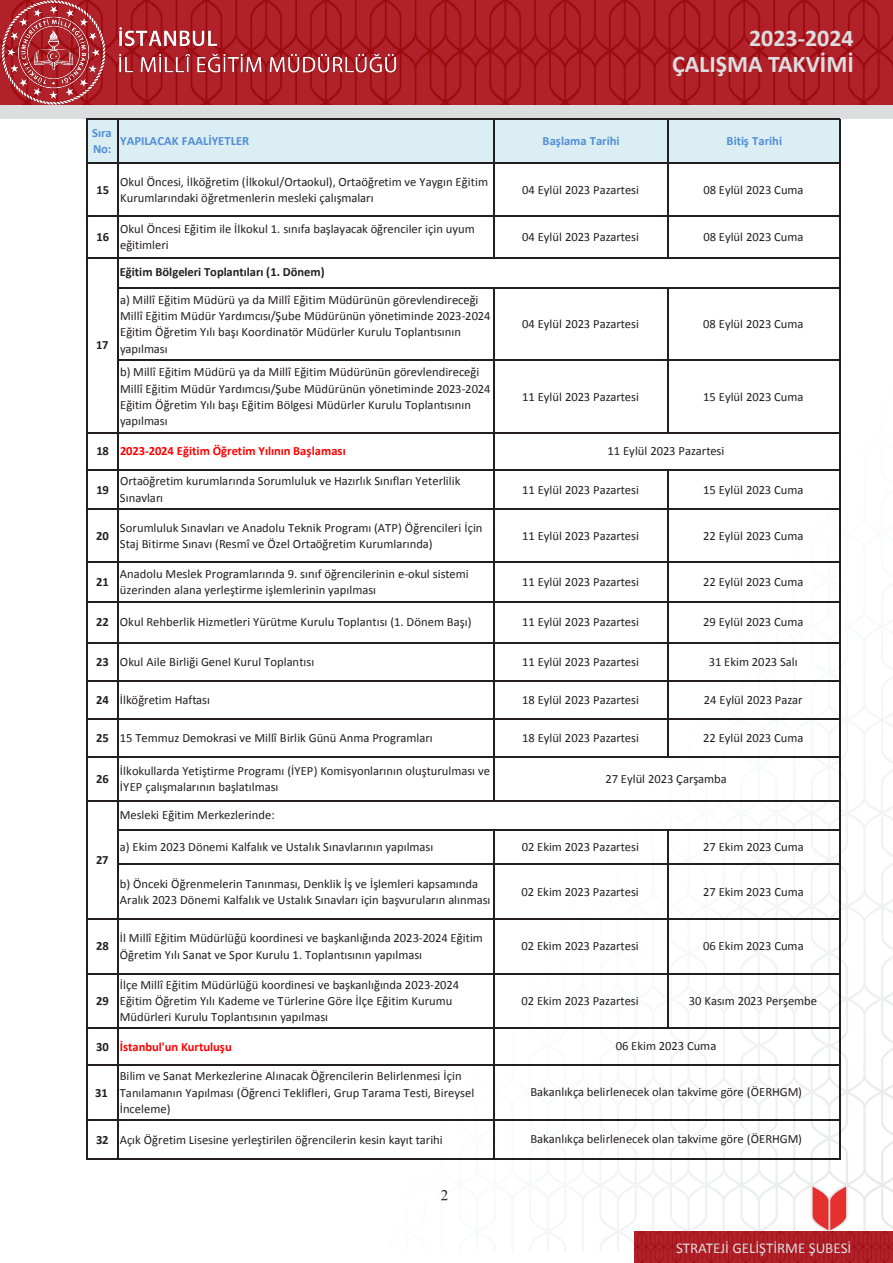
<style>
.page{position:relative;width:893px;height:1263px;background:#fff}
.page>*{position:absolute;margin:0;border:0;box-sizing:border-box;transform-origin:0 0}
.t1{font:700 24px "Calibri";color:#dcdddf}
.t2{font:15px "Calibri";color:#dcdddf}
.t3{font:15px "TR Times New Roman";color:#231f20}
.t4{font:12.6px/16.2px "Calibri";color:#231f20}
.t5{font:700 12.6px "Calibri";color:#f00}
.t6{font:700 12.6px "Calibri";color:#231f20}
.t7{font:700 12.6px/16.2px "Calibri";color:#538dd5}
.s1{color:#231f20}
.s2{font-weight:700}
</style>
<div class="page">
<img style="left:0;top:118px;width:893px;height:1133px">
<img style="left:397px;top:0;width:496px;height:105px">
<img style="left:634px;top:1231px;width:259px;height:32px">
<div style="left:0;top:105px;width:893px;height:13px;background:#dcdddf"></div>
<img style="left:0;top:0;width:397px;height:105px">
<div style="left:87px;top:119px;width:753px;height:44px;background:#daeef3"></div>
<hr style="left:493px;top:119px;width:1px;height:139px;background:#231f20">
<hr style="left:667px;top:119px;width:1px;height:139px;background:#231f20">
<hr style="left:667px;top:288px;width:1px;height:145px;background:#231f20">
<hr style="left:493px;top:288px;width:1px;height:513px;background:#231f20">
<hr style="left:667px;top:470px;width:1px;height:287px;background:#231f20">
<hr style="left:86px;top:118px;width:1px;height:1041px;background:#231f20">
<hr style="left:117px;top:119px;width:1px;height:1040px;background:#231f20">
<hr style="left:493px;top:831px;width:1px;height:328px;background:#231f20">
<hr style="left:667px;top:831px;width:1px;height:198px;background:#231f20">
<hr style="left:839px;top:119px;width:1px;height:1040px;background:#231f20">
<hr style="left:87px;top:118px;width:753px;height:1px;background:#231f20">
<hr style="left:87px;top:162px;width:753px;height:1px;background:#231f20">
<hr style="left:87px;top:216px;width:753px;height:1px;background:#231f20">
<hr style="left:87px;top:257px;width:753px;height:1px;background:#231f20">
<hr style="left:118px;top:287px;width:722px;height:1px;background:#231f20">
<hr style="left:118px;top:360px;width:722px;height:1px;background:#231f20">
<hr style="left:87px;top:432px;width:753px;height:1px;background:#231f20">
<hr style="left:87px;top:469px;width:753px;height:1px;background:#231f20">
<hr style="left:87px;top:508px;width:753px;height:1px;background:#231f20">
<hr style="left:87px;top:562px;width:753px;height:1px;background:#231f20">
<hr style="left:87px;top:601px;width:753px;height:1px;background:#231f20">
<hr style="left:87px;top:642px;width:753px;height:1px;background:#231f20">
<hr style="left:87px;top:680px;width:753px;height:1px;background:#231f20">
<hr style="left:87px;top:718px;width:753px;height:1px;background:#231f20">
<hr style="left:87px;top:756px;width:753px;height:1px;background:#231f20">
<hr style="left:87px;top:800px;width:753px;height:1px;background:#231f20">
<hr style="left:118px;top:829px;width:722px;height:2px;background:#231f20">
<hr style="left:118px;top:863px;width:722px;height:2px;background:#231f20">
<hr style="left:87px;top:918px;width:753px;height:1px;background:#231f20">
<hr style="left:87px;top:973px;width:753px;height:1px;background:#231f20">
<hr style="left:87px;top:1028px;width:753px;height:1px;background:#231f20">
<hr style="left:87px;top:1064px;width:753px;height:2px;background:#231f20">
<hr style="left:87px;top:1119px;width:753px;height:1px;background:#231f20">
<hr style="left:87px;top:1158px;width:753px;height:1px;background:#231f20">
<p class="t1" style="left:749px;top:23px;width:106px">2023-2024</p>
<p class="t1" style="left:672px;top:48px;width:183px">ÇALIŞMA TAKVİMİ</p>
<p class="t7" style="left:92px;top:125px;width:21px">Sıra<br>No:</p>
<p class="t7" style="left:120px;top:133px;width:131px">YAPILACAK FAALİYETLER</p>
<p class="t7" style="left:542px;top:133px;width:79px">Başlama Tarihi</p>
<p class="t7" style="left:727px;top:133px;width:57px">Bitiş Tarihi</p>
<p class="t6" style="left:96px;top:181px;width:14px">15</p>
<p class="t4" style="left:120px;top:173px;width:369px">Okul Öncesi, İlköğretim (İlkokul/Ortaokul), Ortaöğretim ve Yaygın Eğitim<br>Kurumlarındaki öğretmenlerin mesleki çalışmaları</p>
<p class="t4" style="left:522px;top:181px;width:118px">04 Eylül 2023 Pazartesi</p>
<p class="t4" style="left:703px;top:181px;width:102px">08 Eylül 2023 Cuma</p>
<p class="t6" style="left:96px;top:229px;width:14px">16</p>
<p class="t4" style="left:120px;top:221px;width:356px">Okul Öncesi Eğitim ile İlkokul 1. sınıfa başlayacak öğrenciler için uyum eğitimleri</p>
<p class="t4" style="left:522px;top:229px;width:118px">04 Eylül 2023 Pazartesi</p>
<p class="t4" style="left:703px;top:229px;width:102px">08 Eylül 2023 Cuma</p>
<p class="t6" style="left:96px;top:336px;width:14px">17</p>
<p class="t6" style="left:120px;top:264px;width:206px">Eğitim Bölgeleri Toplantıları (1. Dönem)</p>
<p class="t4" style="left:120px;top:292px;width:372px">a) Millî Eğitim Müdürü ya da Millî Eğitim Müdürünün görevlendireceği Millî Eğitim Müdür Yardımcısı/Şube Müdürünün yönetiminde 2023-2024<br>Eğitim Öğretim Yılı başı Koordinatör Müdürler Kurulu Toplantısının yapılması</p>
<p class="t4" style="left:120px;top:364px;width:372px">b) Millî Eğitim Müdürü ya da Millî Eğitim Müdürünün görevlendireceği Millî Eğitim Müdür Yardımcısı/Şube Müdürünün yönetiminde 2023-2024<br>Eğitim Öğretim Yılı başı Eğitim Bölgesi Müdürler Kurulu Toplantısının yapılması</p>
<p class="t4" style="left:522px;top:316px;width:118px">04 Eylül 2023 Pazartesi</p>
<p class="t4" style="left:703px;top:316px;width:102px">08 Eylül 2023 Cuma</p>
<p class="t4" style="left:522px;top:388px;width:118px">11 Eylül 2023 Pazartesi</p>
<p class="t4" style="left:703px;top:388px;width:102px">15 Eylül 2023 Cuma</p>
<p class="t5" style="left:96px;top:443px;width:251px"><span class="s1">18</span> 2023-2024 Eğitim Öğretim Yılının Başlaması</p>
<p class="t6" style="left:96px;top:481px;width:14px">19</p>
<p class="t4" style="left:120px;top:473px;width:342px">Ortaöğretim kurumlarında Sorumluluk ve Hazırlık Sınıfları Yeterlilik<br>Sınavları</p>
<p class="t4" style="left:522px;top:481px;width:118px">11 Eylül 2023 Pazartesi</p>
<p class="t4" style="left:703px;top:481px;width:102px">15 Eylül 2023 Cuma</p>
<p class="t6" style="left:96px;top:527px;width:14px">20</p>
<p class="t4" style="left:120px;top:519px;width:364px">Sorumluluk Sınavları ve Anadolu Teknik Programı (ATP) Öğrencileri İçin<br>Staj Bitirme Sınavı (Resmî ve Özel Ortaöğretim Kurumlarında)</p>
<p class="t4" style="left:522px;top:527px;width:118px">11 Eylül 2023 Pazartesi</p>
<p class="t4" style="left:703px;top:527px;width:102px">22 Eylül 2023 Cuma</p>
<p class="t6" style="left:96px;top:574px;width:14px">21</p>
<p class="t4" style="left:120px;top:566px;width:350px">Anadolu Meslek Programlarında 9. sınıf öğrencilerinin e-okul sistemi üzerinden alana yerleştirme işlemlerinin yapılması</p>
<p class="t4" style="left:522px;top:574px;width:118px">11 Eylül 2023 Pazartesi</p>
<p class="t4" style="left:703px;top:574px;width:102px">22 Eylül 2023 Cuma</p>
<p class="t4" style="left:96px;top:614px;width:377px"><span class="s2">22</span> Okul Rehberlik Hizmetleri Yürütme Kurulu Toplantısı (1. Dönem Başı)</p>
<p class="t4" style="left:522px;top:614px;width:118px">11 Eylül 2023 Pazartesi</p>
<p class="t4" style="left:703px;top:614px;width:102px">29 Eylül 2023 Cuma</p>
<p class="t4" style="left:96px;top:653px;width:219px"><span class="s2">23</span> Okul Aile Birliği Genel Kurul Toplantısı</p>
<p class="t4" style="left:522px;top:653px;width:118px">11 Eylül 2023 Pazartesi</p>
<p class="t4" style="left:709px;top:653px;width:90px">31 Ekim 2023 Salı</p>
<p class="t4" style="left:96px;top:692px;width:115px"><span class="s2">24</span> İlköğretim Haftası</p>
<p class="t4" style="left:522px;top:692px;width:118px">18 Eylül 2023 Pazartesi</p>
<p class="t4" style="left:704px;top:692px;width:100px">24 Eylül 2023 Pazar</p>
<p class="t4" style="left:96px;top:730px;width:338px"><span class="s2">25</span> 15 Temmuz Demokrasi ve Millî Birlik Günü Anma Programları</p>
<p class="t4" style="left:522px;top:730px;width:118px">18 Eylül 2023 Pazartesi</p>
<p class="t4" style="left:703px;top:730px;width:102px">22 Eylül 2023 Cuma</p>
<p class="t6" style="left:96px;top:771px;width:14px">26</p>
<p class="t4" style="left:120px;top:762px;width:372px">İlkokullarda Yetiştirme Programı (İYEP) Komisyonlarının oluşturulması ve<br>İYEP çalışmalarının başlatılması</p>
<p class="t4" style="left:608px;top:442px;width:118px">11 Eylül 2023 Pazartesi</p>
<p class="t4" style="left:605px;top:770px;width:123px">27 Eylül 2023 Çarşamba</p>
<p class="t6" style="left:96px;top:851px;width:14px">27</p>
<p class="t4" style="left:120px;top:807px;width:157px">Mesleki Eğitim Merkezlerinde:</p>
<p class="t4" style="left:120px;top:839px;width:315px">a) Ekim 2023 Dönemi Kalfalık ve Ustalık Sınavlarının yapılması</p>
<p class="t4" style="left:522px;top:839px;width:119px">02 Ekim 2023 Pazartesi</p>
<p class="t4" style="left:703px;top:839px;width:102px">27 Ekim 2023 Cuma</p>
<p class="t4" style="left:120px;top:875px;width:372px">b) Önceki Öğrenmelerin Tanınması, Denklik İş ve İşlemleri kapsamında<br>Aralık 2023 Dönemi Kalfalık ve Ustalık Sınavları için başvuruların alınması</p>
<p class="t4" style="left:522px;top:883px;width:119px">02 Ekim 2023 Pazartesi</p>
<p class="t4" style="left:703px;top:883px;width:102px">27 Ekim 2023 Cuma</p>
<p class="t6" style="left:96px;top:938px;width:14px">28</p>
<p class="t4" style="left:120px;top:930px;width:365px">İl Millî Eğitim Müdürlüğü koordinesi ve başkanlığında 2023-2024 Eğitim<br>Öğretim Yılı Sanat ve Spor Kurulu 1. Toplantısının yapılması</p>
<p class="t4" style="left:521px;top:938px;width:119px">02 Ekim 2023 Pazartesi</p>
<p class="t4" style="left:703px;top:938px;width:102px">06 Ekim 2023 Cuma</p>
<p class="t6" style="left:96px;top:993px;width:14px">29</p>
<p class="t4" style="left:120px;top:976px;width:341px">İlçe Millî Eğitim Müdürlüğü koordinesi ve başkanlığında 2023-2024<br>Eğitim Öğretim Yılı Kademe ve Türlerine Göre İlçe Eğitim Kurumu<br>Müdürleri Kurulu Toplantısının yapılması</p>
<p class="t4" style="left:521px;top:993px;width:119px">02 Ekim 2023 Pazartesi</p>
<p class="t4" style="left:689px;top:993px;width:130px">30 Kasım 2023 Perşembe</p>
<p class="t5" style="left:96px;top:1039px;width:137px"><span class="s1">30</span> İstanbul'un Kurtuluşu</p>
<p class="t6" style="left:95px;top:1084px;width:14px">31</p>
<p class="t4" style="left:120px;top:1068px;width:356px">Bilim ve Sanat Merkezlerine Alınacak Öğrencilerin Belirlenmesi İçin<br>Tanılamanın Yapılması (Öğrenci Teklifleri, Grup Tarama Testi, Bireysel<br>İnceleme)</p>
<p class="t4" style="left:96px;top:1131px;width:348px"><span class="s2">32</span> Açık Öğretim Lisesine yerleştirilen öğrencilerin kesin kayıt tarihi</p>
<p class="t3" style="left:441px;top:1185px;width:9px">2</p>
<p class="t4" style="left:616px;top:1038px;width:102px">06 Ekim 2023 Cuma</p>
<p class="t4" style="left:530px;top:1084px;width:273px">Bakanlıkça belirlenecek olan takvime göre (ÖERHGM)</p>
<p class="t4" style="left:530px;top:1131px;width:273px">Bakanlıkça belirlenecek olan takvime göre (ÖERHGM)</p>
<p class="t2" style="left:676px;top:1238px;width:177px">STRATEJİ GELİŞTİRME ŞUBESİ</p>
</div>
